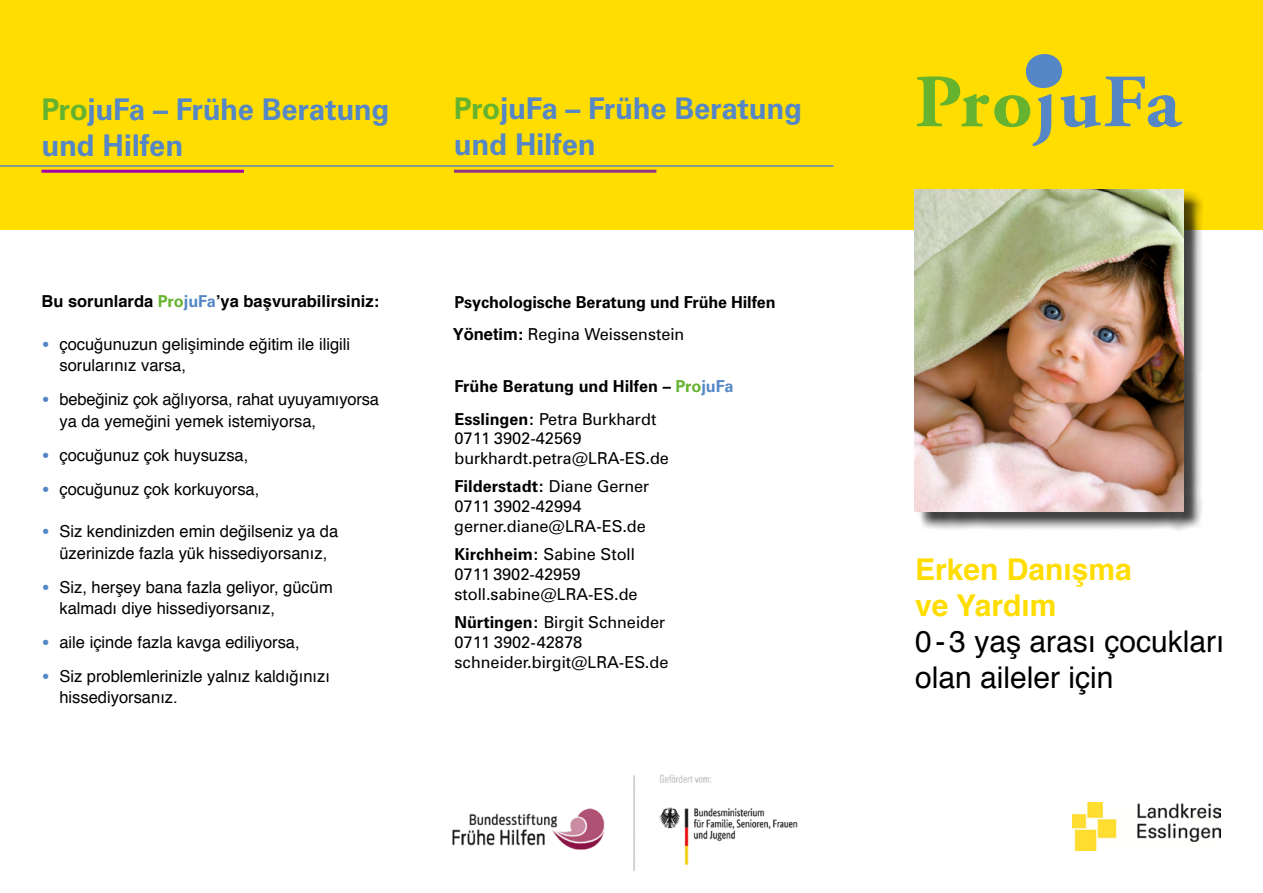
<style>
.page{position:relative;width:1263px;height:893px;background:#fff}
.page>*{position:absolute;margin:0;border:0;box-sizing:border-box;transform-origin:0 0}
.Einf__Abs{font:700 30px/36px "Zurich BT";letter-spacing:-.01em;color:#5587c6}
.Einf__Abs-2{font:30px/36px "Helvetica";color:#000}
.Einf__Abs-3{font:700 30px/36px "Helvetica";color:#fd0}
.Einf__Abs-4{font:16.5px/21.3px "Helvetica";color:#000}
.Einf__Abs-5{font:16.5px/19.8px "Zurich BT";color:#000}
.Einf__Abs-6{font:700 16.5px "Zurich BT";letter-spacing:-.01em;color:#000}
.Einf__Abs-7{font:700 16.5px "Helvetica";color:#000}
.s1{color:#65b32e}
.s2{font-family:"Zurich BT";color:#65b32e}
.s3{font-family:"Zurich BT";color:#5587c6}
.s4{font-weight:700;font-size:24px;color:#5587c6}
.s5{font-family:"Helvetica";font-weight:700}
.s6{color:#5587c6}
.s7{font-weight:700}
.s8{font-weight:400}
</style>
<div class="page">
<div style="left:0;top:0;width:1263px;height:230px;background:#fd0"></div>
<div style="left:1026px;top:54px;width:36px;height:34px;background:#5587c6;border-radius:50%"></div>
<svg style="left:916px;top:76px;width:135px;height:70px"></svg>
<svg style="left:1060px;top:76px;width:122px;height:52px"></svg>
<hr style="left:0;top:165px;width:833px;height:2px;background:#5587c6">
<hr style="left:41px;top:170px;width:203px;height:3px;background:#a400a7">
<hr style="left:454px;top:170px;width:202px;height:3px;background:#93348a">
<div style="left:916px;top:192px;width:287px;height:339px;background:#000;opacity:.75"></div>
<img style="left:915px;top:190px;width:269px;height:322px">
<img style="left:1073px;top:803px;width:148px;height:48px">
<img style="left:452px;top:774px;width:346px;height:97px">
<p class="Einf__Abs" style="left:41px;top:91px;width:349px"><span class="s1">Pro</span>juFa – Frühe Beratung und Hilfen</p>
<p class="Einf__Abs-7" style="left:41px;top:288px;width:339px">Bu sorunlarda <span class="s2">Pro</span><span class="s3">juFa</span>’ya başvurabilirsiniz:</p>
<p class="Einf__Abs-4" style="left:59px;top:334px;width:292px;text-indent:-18px"><span class="s4">•</span> çocuğunuzun gelişiminde eğitim ile iligili sorularınız varsa,</p>
<p class="Einf__Abs-4" style="left:59px;top:389px;width:321px;text-indent:-18px"><span class="s4">•</span> bebeğiniz çok ağlıyorsa, rahat uyuyamıyorsa ya da yemeğini yemek istemiyorsa,</p>
<p class="Einf__Abs-4" style="left:41px;top:445px;width:208px"><span class="s4">•</span> çocuğunuz çok huysuzsa,</p>
<p class="Einf__Abs-4" style="left:41px;top:479px;width:219px"><span class="s4">•</span> çocuğunuz çok korkuyorsa,</p>
<p class="Einf__Abs-4" style="left:41px;top:521px;width:298px;text-align:center"><span class="s4">•</span> Siz kendinizden emin değilseniz ya da üzerinizde fazla yük hissediyorsanız,</p>
<p class="Einf__Abs-4" style="left:59px;top:577px;width:275px;text-indent:-18px"><span class="s4">•</span> Siz, herşey bana fazla geliyor, gücüm kalmadı diye hissediyorsanız,</p>
<p class="Einf__Abs-4" style="left:41px;top:632px;width:260px"><span class="s4">•</span> aile içinde fazla kavga ediliyorsa,</p>
<p class="Einf__Abs-4" style="left:59px;top:666px;width:272px;text-indent:-18px"><span class="s4">•</span> Siz problemlerinizle yalnız kaldığınızı hissediyorsanız.</p>
<p class="Einf__Abs" style="left:454px;top:90px;width:349px"><span class="s1">Pro</span>juFa – Frühe Beratung und Hilfen</p>
<p class="Einf__Abs-6" style="left:454px;top:292px;width:323px">Psychologische Beratung und Frühe Hilfen</p>
<p class="Einf__Abs-5" style="left:453px;top:324px;width:233px"><span class="s5">Yönetim:</span> Regina Weissenstein</p>
<p class="Einf__Abs-6" style="left:454px;top:376px;width:281px">Frühe Beratung und Hilfen – <span class="s1">Pro</span><span class="s6">juFa</span></p>
<p class="Einf__Abs-5" style="left:454px;top:409px;width:203px"><span class="s7">Esslingen:</span> Petra Burkhardt</p>
<p class="Einf__Abs-5" style="left:454px;top:429px;width:129px">0711 3902-42569</p>
<p class="Einf__Abs-5" style="left:454px;top:448px;width:216px">burkhardt.petra@LRA-ES.de</p>
<p class="Einf__Abs-6" style="left:454px;top:477px;width:196px">Filderstadt: <span class="s8">Diane Gerner</span></p>
<p class="Einf__Abs-5" style="left:454px;top:496px;width:129px">0711 3902-42994</p>
<p class="Einf__Abs-5" style="left:454px;top:516px;width:193px">gerner.diane@LRA-ES.de</p>
<p class="Einf__Abs-5" style="left:454px;top:544px;width:182px"><span class="s7">Kirchheim:</span> Sabine Stoll</p>
<p class="Einf__Abs-5" style="left:454px;top:564px;width:128px">0711 3902-42959</p>
<p class="Einf__Abs-5" style="left:454px;top:584px;width:185px">stoll.sabine@LRA-ES.de</p>
<p class="Einf__Abs-5" style="left:454px;top:612px;width:212px"><span class="s7">Nürtingen:</span> Birgit Schneider</p>
<p class="Einf__Abs-5" style="left:454px;top:632px;width:215px">0711 3902-42878 schneider.birgit@LRA-ES.de</p>
<p class="Einf__Abs-3" style="left:915px;top:552px;width:218px">Erken Danışma ve Yardım</p>
<p class="Einf__Abs-2" style="left:915px;top:624px;width:311px">0 - 3 yaş arası çocukları olan aileler için</p>
</div>
